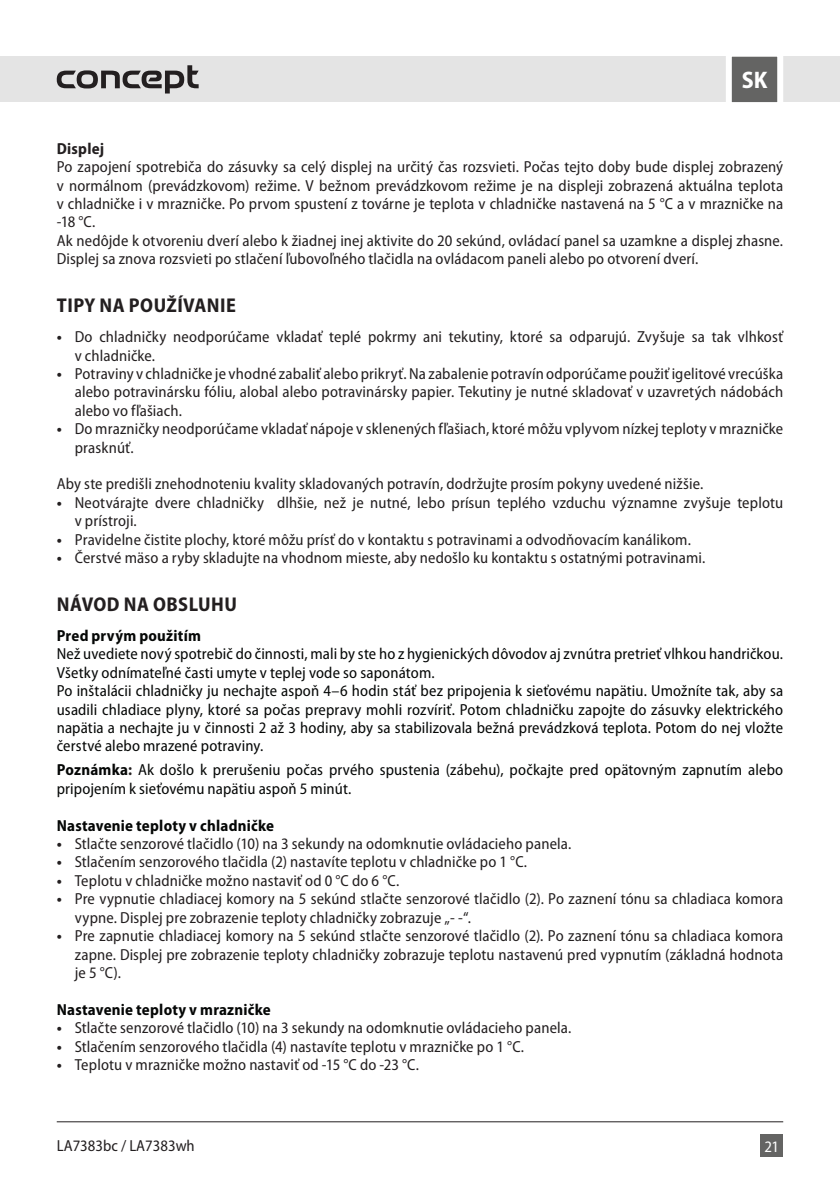
<style>
.page{position:relative;width:840px;height:1191px;background:#fff}
.page>*{position:absolute;margin:0;border:0;box-sizing:border-box;transform-origin:0 0}
.t1{font:700 semi-condensed 24px "Myriad Pro";color:#fff}
.t2{font:700 semi-condensed 20px "Myriad Pro";letter-spacing:.02em;color:#231f20}
.t3{font:semi-condensed 16px/18.4px "Myriad Pro";letter-spacing:.01em;color:#231f20}
.t4{font:semi-condensed 16px/18.4px "Myriad Pro";letter-spacing:.01em;color:#050706}
.t5{font:700 semi-condensed 16px "Myriad Pro";letter-spacing:.015em;color:#050706}
.t6{font:700 semi-condensed 16px "Myriad Pro";letter-spacing:.015em;color:#231f20}
.t7{font:semi-condensed 16px "Myriad Pro";color:#fff}
.s1{font-weight:700}
.s2{font-weight:700;color:#231f20}
</style>
<div class="page">
<div style="left:0;top:57px;width:839px;height:45px;background:#e4e4e4"></div>
<div style="left:760px;top:1134px;width:22px;height:23px;background:#646463"></div>
<svg style="left:722px;top:56px;width:63px;height:47px;background:#909090"></svg>
<hr style="left:57px;top:1121px;width:725px;height:1px;background:#231f20">
<svg style="left:57px;top:65px;width:141px;height:28px"></svg>
<h1 class="t1" style="left:741px;top:67px;width:27px">SK</h1>
<p class="t6" style="left:57px;top:139px;width:49px">Displej</p>
<p class="t3" style="left:57px;top:158px;width:727px">Po zapojení spotrebiča do zásuvky sa celý displej na určitý čas rozsvieti. Počas tejto doby bude displej zobrazený v normálnom (prevádzkovom) režime. V bežnom prevádzkovom režime je na displeji zobrazená aktuálna teplota v chladničke i v mrazničke. Po prvom spustení z továrne je teplota v chladničke nastavená na 5 °C a v mrazničke na -18 °C.<br>Ak nedôjde k otvoreniu dverí alebo k žiadnej inej aktivite do 20 sekúnd, ovládací panel sa uzamkne a displej zhasne.<br>Displej sa znova rozsvieti po stlačení ľubovoľného tlačidla na ovládacom paneli alebo po otvorení dverí.</p>
<p class="t2" style="left:57px;top:294px;width:180px">TIPY NA POUŽÍVANIE</p>
<p class="t3" style="left:75px;top:328px;width:709px;text-indent:-18px"><span class="s1">•</span> Do chladničky neodporúčame vkladať teplé pokrmy ani tekutiny, ktoré sa odparujú. Zvyšuje sa tak vlhkosť v chladničke.</p>
<p class="t3" style="left:75px;top:365px;width:709px;text-align:justify;text-indent:-18px"><span class="s1">•</span> Potraviny v chladničke je vhodné zabaliť alebo prikryť. Na zabalenie potravín odporúčame použiť igelitové vrecúška alebo potravinársku fóliu, alobal alebo potravinársky papier. Tekutiny je nutné skladovať v uzavretých nádobách alebo vo fľašiach.</p>
<p class="t3" style="left:75px;top:420px;width:709px;text-indent:-18px"><span class="s1">•</span> Do mrazničky neodporúčame vkladať nápoje v sklenených fľašiach, ktoré môžu vplyvom nízkej teploty v mrazničke prasknúť.</p>
<p class="t3" style="left:57px;top:475px;width:647px">Aby ste predišli znehodnoteniu kvality skladovaných potravín, dodržujte prosím pokyny uvedené nižšie.</p>
<p class="t3" style="left:75px;top:493px;width:709px;text-indent:-18px"><span class="s1">•</span> Neotvárajte dvere chladničky dlhšie, než je nutné, lebo prísun teplého vzduchu významne zvyšuje teplotu v prístroji.</p>
<p class="t3" style="left:57px;top:530px;width:635px"><span class="s1">•</span> Pravidelne čistite plochy, ktoré môžu prísť do v kontaktu s potravinami a odvodňovacím kanálikom.</p>
<p class="t3" style="left:57px;top:549px;width:649px"><span class="s1">•</span> Čerstvé mäso a ryby skladujte na vhodnom mieste, aby nedošlo ku kontaktu s ostatnými potravinami.</p>
<p class="t2" style="left:57px;top:593px;width:181px">NÁVOD NA OBSLUHU</p>
<p class="t5" style="left:57px;top:626px;width:146px">Pred prvým použitím</p>
<p class="t4" style="left:57px;top:645px;width:727px">Než uvediete nový spotrebič do činnosti, mali by ste ho z hygienických dôvodov aj zvnútra pretrieť vlhkou handričkou.<br>Všetky odnímateľné časti umyte v teplej vode so saponátom.<br>Po inštalácii chladničky ju nechajte aspoň 4–6 hodin stáť bez pripojenia k sieťovému napätiu. Umožníte tak, aby sa usadili chladiace plyny, ktoré sa počas prepravy mohli rozvíriť. Potom chladničku zapojte do zásuvky elektrického napätia a nechajte ju v činnosti 2 až 3 hodiny, aby sa stabilizovala bežná prevádzková teplota. Potom do nej vložte čerstvé alebo mrazené potraviny.</p>
<p class="t4" style="left:57px;top:761px;width:727px"><span class="s1">Poznámka</span><span class="s2">:</span> Ak došlo k prerušeniu počas prvého spustenia (zábehu), počkajte pred opätovným zapnutím alebo pripojením k sieťovému napätiu aspoň 5 minút.</p>
<p class="t5" style="left:57px;top:816px;width:219px">Nastavenie teploty v chladničke</p>
<p class="t3" style="left:57px;top:835px;width:516px"><span class="s1">•</span> Stlačte senzorové tlačidlo (10) na 3 sekundy na odomknutie ovládacieho panela.</p>
<p class="t3" style="left:57px;top:853px;width:471px"><span class="s1">•</span> Stlačením senzorového tlačidla (2) nastavíte teplotu v chladničke po 1 °C.</p>
<p class="t3" style="left:57px;top:871px;width:344px"><span class="s1">•</span> Teplotu v chladničke možno nastaviť od 0 °C do 6 °C.</p>
<p class="t3" style="left:75px;top:890px;width:709px;text-indent:-18px"><span class="s1">•</span> Pre vypnutie chladiacej komory na 5 sekúnd stlačte senzorové tlačidlo (2). Po zaznení tónu sa chladiaca komora vypne. Displej pre zobrazenie teploty chladničky zobrazuje „- -“.</p>
<p class="t3" style="left:75px;top:927px;width:709px;text-align:justify;text-indent:-18px"><span class="s1">•</span> Pre zapnutie chladiacej komory na 5 sekúnd stlačte senzorové tlačidlo (2). Po zaznení tónu sa chladiaca komora zapne. Displej pre zobrazenie teploty chladničky zobrazuje teplotu nastavenú pred vypnutím (základná hodnota je 5 °C).</p>
<p class="t5" style="left:57px;top:1000px;width:215px">Nastavenie teploty v mrazničke</p>
<p class="t3" style="left:57px;top:1019px;width:516px"><span class="s1">•</span> Stlačte senzorové tlačidlo (10) na 3 sekundy na odomknutie ovládacieho panela.</p>
<p class="t3" style="left:57px;top:1037px;width:468px"><span class="s1">•</span> Stlačením senzorového tlačidla (4) nastavíte teplotu v mrazničke po 1 °C.</p>
<p class="t3" style="left:57px;top:1055px;width:363px"><span class="s1">•</span> Teplotu v mrazničke možno nastaviť od -15 °C do -23 °C.</p>
<p class="t3" style="left:57px;top:1136px;width:139px">LA7383bc / LA7383wh</p>
<p class="t7" style="left:764px;top:1138px;width:16px">21</p>
</div>
